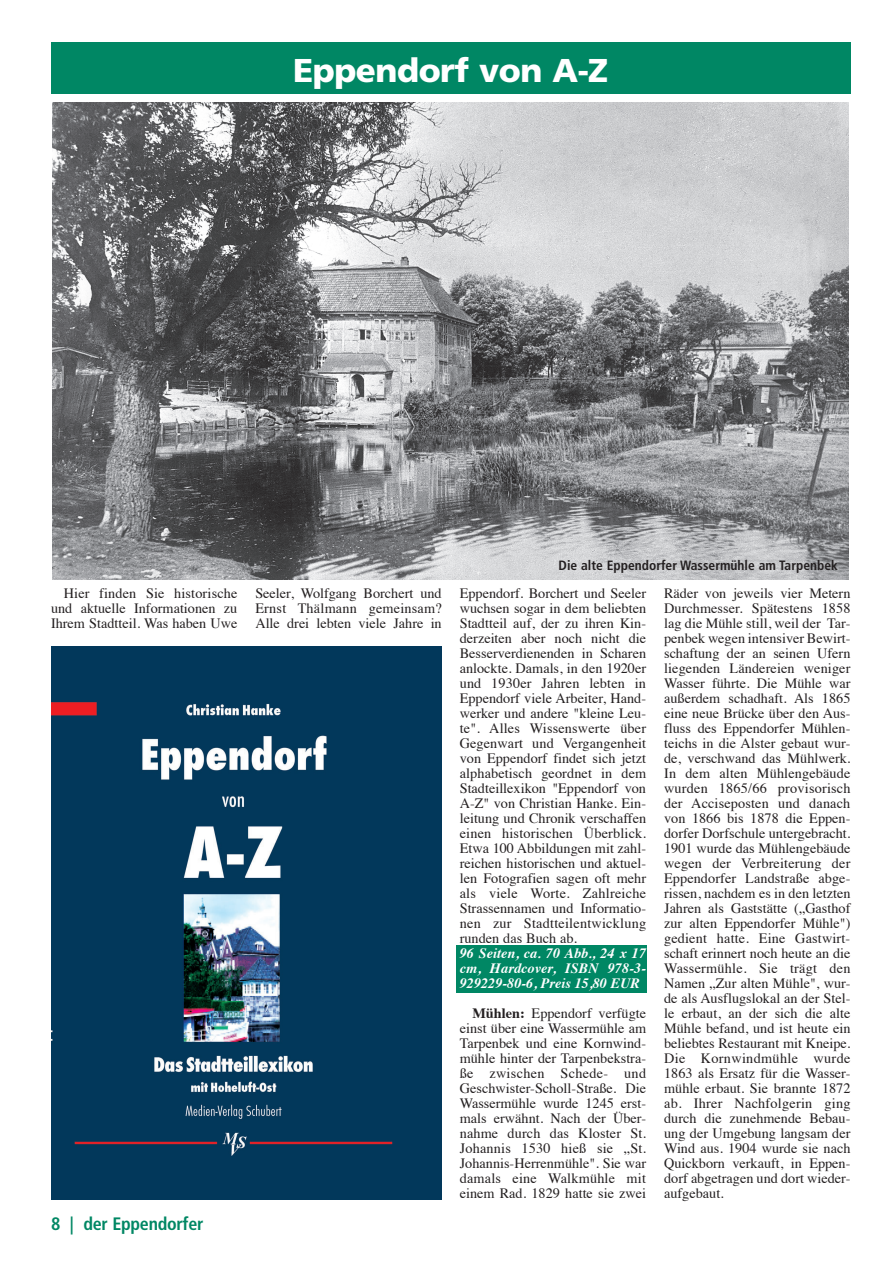
<style>
.page{position:relative;width:893px;height:1263px;background:#fff}
.page>*{position:absolute;margin:0;border:0;box-sizing:border-box;transform-origin:0 0}
.t1{font:900 33px "Frutiger";letter-spacing:-.015em;color:#fff}
.t2{font:700 condensed 18px "Frutiger";letter-spacing:-.015em;color:#008764}
.t3{font:14.25px/15px "Times";color:#231f20;text-align:justify}
.t4{font:italic 700 14.25px/15px "Times";color:#fff;text-align:justify}
.t5{font:700 condensed 13.5px "Frutiger";color:#231f20}
.s1{font-weight:700}
</style>
<div class="page">
<div style="left:456px;top:945px;width:191px;height:48px;background:#008764"></div>
<div style="left:51px;top:43px;width:799px;height:51px;background:#008764"></div>
<img style="left:52px;top:102px;width:796px;height:477px">
<img style="left:51px;top:647px;width:390px;height:552px">
<h1 class="t1" style="left:293px;top:50px;width:317px">Eppendorf von A-Z</h1>
<p class="t5" style="left:559px;top:558px;width:281px">Die alte Eppendorfer Wassermühle am Tarpenbek</p>
<p class="t3" style="left:51px;top:584px;width:188px;text-indent:13px">Hier finden Sie historische und aktuelle Informationen zu Ihrem Stadtteil. Was haben Uwe</p>
<p class="t3" style="left:255px;top:584px;width:188px">Seeler, Wolfgang Borchert und Ernst Thälmann gemeinsam?<br>Alle drei lebten viele Jahre in</p>
<p class="t3" style="left:460px;top:584px;width:188px">Eppendorf. Borchert und Seeler wuchsen sogar in dem beliebten Stadtteil auf, der zu ihren Kin&shy;derzeiten aber noch nicht die Besserverdienenden in Scharen anlockte. Damals, in den 1920er und 1930er Jahren lebten in Eppendorf viele Arbeiter, Hand&shy;werker und andere "kleine Leu&shy;te". Alles Wissenswerte über Gegenwart und Vergangenheit von Eppendorf findet sich jetzt alphabetisch geordnet in dem Stadteillexikon "Eppendorf von A-Z" von Christian Hanke. Ein&shy;leitung und Chronik verschaffen einen historischen Überblick.<br>Etwa 100 Abbildungen mit zahl&shy;reichen historischen und aktuel&shy;len Fotografien sagen oft mehr als viele Worte. Zahlreiche Strassennamen und Informatio&shy;nen zur Stadtteilentwicklung runden das Buch ab.</p>
<p class="t4" style="left:460px;top:944px;width:188px">96 Seiten, ca. 70 Abb., 24 x 17 cm, Hardcover, ISBN 978-3- 929229-80-6, Preis 15,80 EUR</p>
<p class="t3" style="left:460px;top:1004px;width:188px;text-indent:13px"><span class="s1">Mühlen:</span> Eppendorf verfügte einst über eine Wassermühle am Tarpenbek und eine Kornwind&shy;mühle hinter der Tarpenbekstra&shy;ße zwischen Schede- und Geschwister-Scholl-Straße. Die Wassermühle wurde 1245 erst&shy;mals erwähnt. Nach der Über&shy;nahme durch das Kloster St.<br>Johannis 1530 hieß sie „St.<br>Johannis-Herrenmühle". Sie war damals eine Walkmühle mit einem Rad. 1829 hatte sie zwei</p>
<p class="t2" style="left:51px;top:1213px;width:154px">8 | der Eppendorfer</p>
<p class="t3" style="left:664px;top:584px;width:188px">Räder von jeweils vier Metern Durchmesser. Spätestens 1858 lag die Mühle still, weil der Tar&shy;penbek wegen intensiver Bewirt&shy;schaftung der an seinen Ufern liegenden Ländereien weniger Wasser führte. Die Mühle war außerdem schadhaft. Als 1865 eine neue Brücke über den Aus&shy;fluss des Eppendorfer Mühlen&shy;teichs in die Alster gebaut wur&shy;de, verschwand das Mühlwerk.<br>In dem alten Mühlengebäude wurden 1865/66 provisorisch der Acciseposten und danach von 1866 bis 1878 die Eppen&shy;dorfer Dorfschule untergebracht.<br>1901 wurde das Mühlengebäude wegen der Verbreiterung der Eppendorfer Landstraße abge&shy;rissen, nachdem es in den letzten Jahren als Gaststätte („Gasthof zur alten Eppendorfer Mühle") gedient hatte. Eine Gastwirt&shy;schaft erinnert noch heute an die Wassermühle. Sie trägt den Namen „Zur alten Mühle", wur&shy;de als Ausflugslokal an der Stel&shy;le erbaut, an der sich die alte Mühle befand, und ist heute ein beliebtes Restaurant mit Kneipe.<br>Die Kornwindmühle wurde 1863 als Ersatz für die Wasser&shy;mühle erbaut. Sie brannte 1872 ab. Ihrer Nachfolgerin ging durch die zunehmende Bebau&shy;ung der Umgebung langsam der Wind aus. 1904 wurde sie nach Quickborn verkauft, in Eppen&shy;dorf abgetragen und dort wieder&shy;aufgebaut.</p>
</div>
